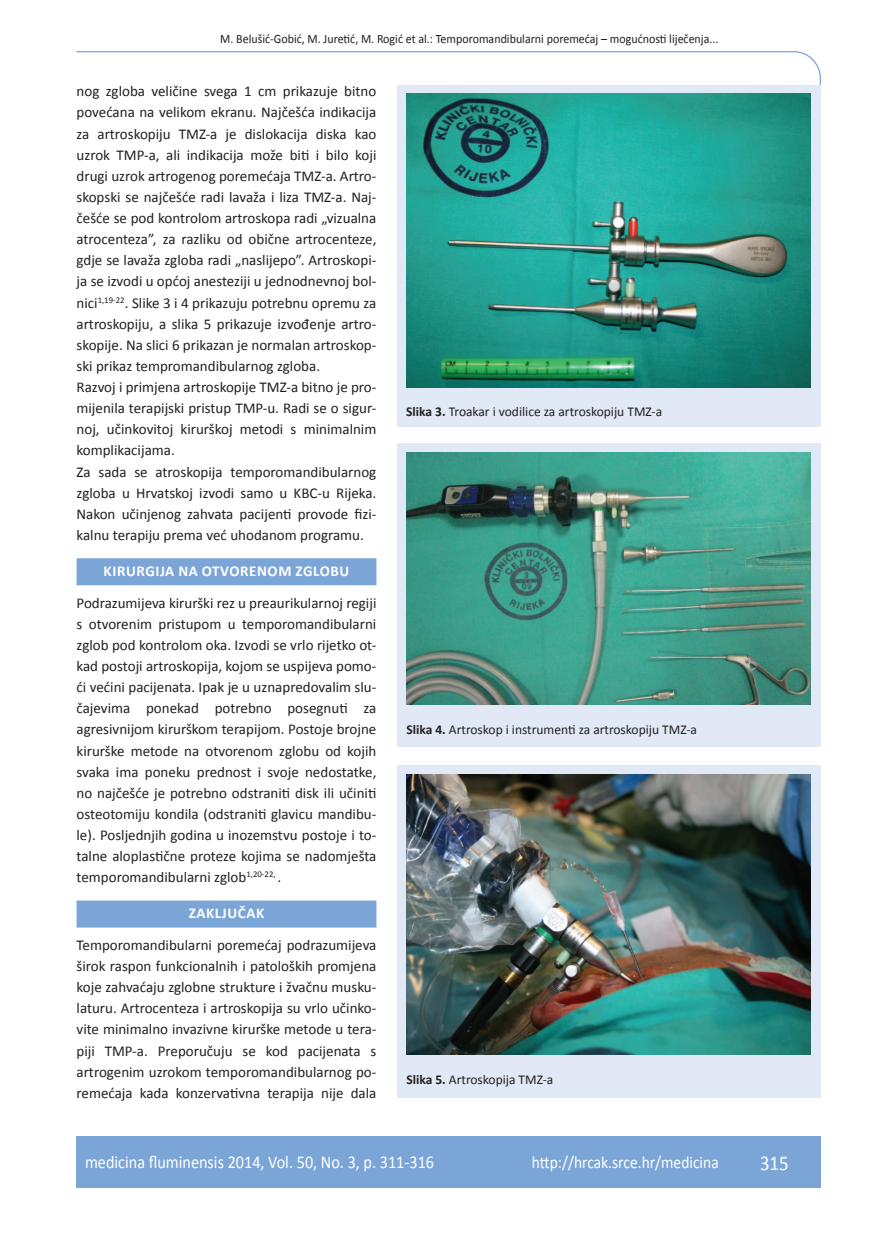
<style>
.page{position:relative;width:872px;height:1234px;background:#fff}
.page>*{position:absolute;margin:0;border:0;box-sizing:border-box;transform-origin:0 0}
.t1{font:21px "Calibri";color:#fff;scale:.9 1}
.t2{font:18px "Calibri";color:#fff;scale:.9 1}
.t3{font:17.25px "Calibri";color:#fff;scale:.9 1}
.t4{font:15px/21.1px "Calibri";color:#231f20;text-align:justify}
.t5{font:700 15px "Calibri";letter-spacing:.04em;color:#fff}
.t6{font:13.5px "Calibri";color:#231f20}
.t7{font:12.75px "Calibri";color:#231f20;scale:.94 1}
.s1{font-weight:700}
</style>
<div class="page">
<svg style="left:76px;top:51px;width:745px;height:275px"></svg>
<div style="left:77px;top:1135px;width:744px;height:51px;background:#7ca5d7"></div>
<div style="left:398px;top:85px;width:423px;height:342px;background:#e1e9f6"></div>
<img style="left:406px;top:94px;width:404px;height:293px">
<div style="left:398px;top:443px;width:423px;height:304px;background:#e1e9f6"></div>
<img style="left:406px;top:452px;width:404px;height:252px">
<div style="left:398px;top:765px;width:423px;height:332px;background:#e1e9f6"></div>
<img style="left:406px;top:774px;width:404px;height:280px">
<div style="left:77px;top:558px;width:299px;height:27px;background:#7ca5d7"></div>
<div style="left:77px;top:900px;width:299px;height:27px;background:#7ca5d7"></div>
<p class="t7" style="left:220px;top:30px;width:532px">M. Belušić-Gobić, M. Juretić, M. Rogić et al.: Temporomandibularni poremećaj – mogućnosti liječenja...</p>
<p class="t4" style="left:77px;top:80px;width:301px;text-align:left">nog zgloba veličine svega 1 cm prikazuje bitno povećana na velikom ekranu. Najčešća indikacija za artroskopiju TMZ-a je dislokacija diska kao uzrok TMP-a, ali indikacija može biti i bilo koji drugi uzrok artrogenog poremećaja TMZ-a. Artro&shy;skopski se najčešće radi lavaža i liza TMZ-a. Naj&shy;češće se pod kontrolom artroskopa radi „vizualna atrocenteza”, za razliku od obične artrocenteze, gdje se lavaža zgloba radi „naslijepo”. Artroskopi&shy;ja se izvodi u općoj anesteziji u jednodnevnoj bol&shy;nici<sup>1,19-22</sup>. Slike 3 i 4 prikazuju potrebnu opremu za artroskopiju, a slika 5 prikazuje izvođenje artro&shy;skopije. Na slici 6 prikazan je normalan artroskop&shy;ski prikaz tempromandibularnog zgloba.<br>Razvoj i primjena artroskopije TMZ-a bitno je pro&shy;mijenila terapijski pristup TMP-u. Radi se o sigur&shy;noj, učinkovitoj kirurškoj metodi s minimalnim komplikacijama.<br>Za sada se atroskopija temporomandibularnog zgloba u Hrvatskoj izvodi samo u KBC-u Rijeka.<br>Nakon učinjenog zahvata pacijenti provode fizi&shy;kalnu terapiju prema već uhodanom programu.</p>
<p class="t5" style="left:104px;top:561px;width:247px">KIRURGIJA NA OTVORENOM ZGLOBU</p>
<p class="t4" style="left:77px;top:591px;width:301px">Podrazumijeva kirurški rez u preaurikularnoj regiji s otvorenim pristupom u temporomandibularni zglob pod kontrolom oka. Izvodi se vrlo rijetko ot&shy;kad postoji artroskopija, kojom se uspijeva pomo&shy;ći većini pacijenata. Ipak je u uznapredovalim slu&shy;čajevima ponekad potrebno posegnuti za agresivnijom kirurškom terapijom. Postoje brojne kirurške metode na otvorenom zglobu od kojih svaka ima poneku prednost i svoje nedostatke, no najčešće je potrebno odstraniti disk ili učiniti osteotomiju kondila (odstraniti glavicu mandibu&shy;le). Posljednjih godina u inozemstvu postoje i to&shy;talne aloplastične proteze kojima se nadomješta temporomandibularni zglob<sup>1,20-22,</sup> .</p>
<p class="t5" style="left:189px;top:903px;width:77px">ZAKLJUČAK</p>
<p class="t4" style="left:77px;top:933px;width:301px">Temporomandibularni poremećaj podrazumijeva širok raspon funkcionalnih i patoloških promjena koje zahvaćaju zglobne strukture i žvačnu musku&shy;laturu. Artrocenteza i artroskopija su vrlo učinko&shy;vite minimalno invazivne kirurške metode u tera&shy;piji TMP-a. Preporučuju se kod pacijenata s artrogenim uzrokom temporomandibularnog po&shy;remećaja kada konzervativna terapija nije dala</p>
<p class="t6" style="left:406px;top:403px;width:257px"><span class="s1">Slika 3.</span> Troakar i vodilice za artroskopiju TMZ-a</p>
<p class="t6" style="left:406px;top:720px;width:292px"><span class="s1">Slika 4.</span> Artroskop i instrumenti za artroskopiju TMZ-a</p>
<p class="t6" style="left:406px;top:1071px;width:148px"><span class="s1">Slika 5.</span> Artroskopija TMZ-a</p>
<p class="t2" style="left:85px;top:1150px;width:389px">medicina fluminensis 2014, Vol. 50, No. 3, p. 311-316</p>
<p class="t3" style="left:532px;top:1151px;width:209px">http://hrcak.srce.hr/medicina</p>
<h1 class="t1" style="left:760px;top:1149px;width:33px">315</h1>
</div>
